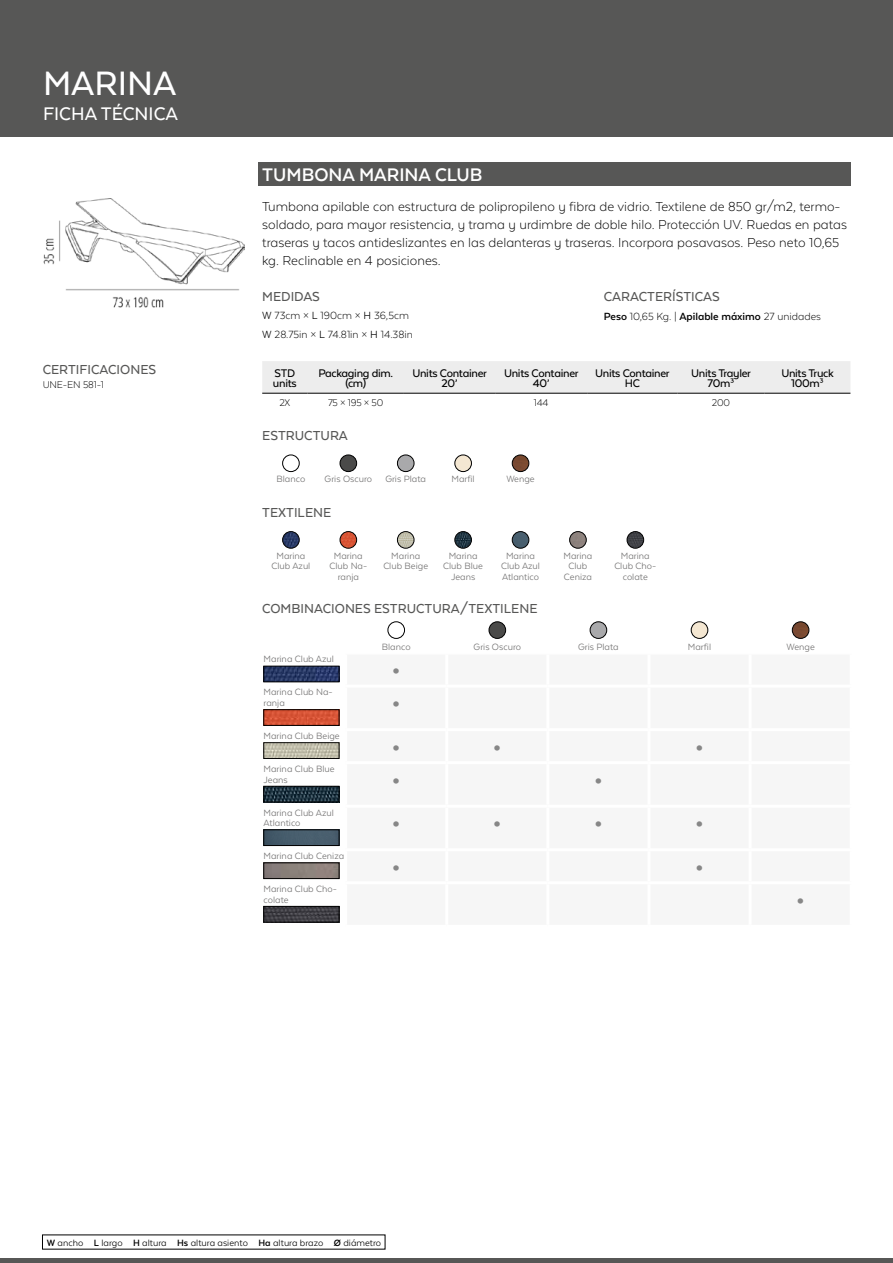
<style>
.page{position:relative;width:893px;height:1263px;background:#fff}
.page>*{position:absolute;margin:0;border:0;box-sizing:border-box;transform-origin:0 0}
.t1{font:500 39px "Texta Alt";color:#fff}
.t2{font:700 31.5px "Texta Alt";color:#878787}
.t3{font:700 21px "Texta Alt";color:#fff}
.t4{font:500 21px "Texta Alt";color:#fff}
.t5{font:300 15px/18px "Texta Alt";color:#000}
.t6{font:500 15px "Texta Alt";color:#575756}
.t7{font:500 12.75px/10.5px "Texta Alt";letter-spacing:-.025em;color:#000;text-align:center}
.t8{font:300 12px/18.6px "Texta Alt";color:#000}
.t9{font:300 11.25px "Texta Alt";letter-spacing:-.02em;color:#000}
.t10{font:10.5px/10.5px "Texta Alt";color:#706f6f;text-align:center}
.t11{font:10.5px "Texta Alt";color:#000}
.s1{font-weight:400}
.s2{font-weight:700}
</style>
<div class="page">
<hr style="left:0;top:1259px;width:893px;height:4px;background:#575756">
<div style="left:0;top:0;width:893px;height:137px;background:#575756"></div>
<div style="left:258px;top:163px;width:592px;height:23px;background:#575756"></div>
<div style="left:262px;top:361px;width:588px;height:32px;background:#ededed"></div>
<hr style="left:262px;top:393px;width:46px;height:1px;background:#000">
<hr style="left:308px;top:393px;width:96px;height:1px;background:#000">
<hr style="left:404px;top:393px;width:91px;height:1px;background:#000">
<hr style="left:495px;top:393px;width:92px;height:1px;background:#000">
<hr style="left:587px;top:393px;width:90px;height:1px;background:#000">
<hr style="left:677px;top:393px;width:88px;height:1px;background:#000">
<hr style="left:765px;top:393px;width:85px;height:1px;background:#000">
<img style="left:283px;top:455px;width:16px;height:17px;border-radius:8px">
<div style="left:282px;top:455px;width:17px;height:17px;border:1px solid #000;border-radius:50%"></div>
<img style="left:340px;top:455px;width:17px;height:17px;border-radius:8px">
<div style="left:340px;top:455px;width:17px;height:17px;border:1px solid #000;border-radius:50%"></div>
<img style="left:397px;top:455px;width:17px;height:17px;border-radius:8px">
<div style="left:397px;top:455px;width:17px;height:17px;border:1px solid #000;border-radius:50%"></div>
<img style="left:455px;top:455px;width:16px;height:17px;border-radius:8px">
<div style="left:455px;top:455px;width:17px;height:17px;border:1px solid #000;border-radius:50%"></div>
<img style="left:512px;top:455px;width:17px;height:17px;border-radius:8px">
<div style="left:512px;top:455px;width:17px;height:17px;border:1px solid #000;border-radius:50%"></div>
<img style="left:283px;top:532px;width:16px;height:16px;border-radius:8px">
<div style="left:282px;top:531px;width:17px;height:17px;border:1px solid #000;border-radius:50%"></div>
<img style="left:340px;top:532px;width:17px;height:16px;border-radius:8px">
<div style="left:340px;top:531px;width:17px;height:17px;border:1px solid #000;border-radius:50%"></div>
<img style="left:397px;top:532px;width:17px;height:16px;border-radius:8px">
<div style="left:397px;top:531px;width:17px;height:17px;border:1px solid #000;border-radius:50%"></div>
<img style="left:455px;top:532px;width:16px;height:16px;border-radius:8px">
<div style="left:455px;top:531px;width:17px;height:17px;border:1px solid #000;border-radius:50%"></div>
<img style="left:512px;top:532px;width:17px;height:16px;border-radius:8px">
<div style="left:512px;top:531px;width:17px;height:17px;border:1px solid #000;border-radius:50%"></div>
<img style="left:570px;top:532px;width:16px;height:16px;border-radius:8px">
<div style="left:569px;top:531px;width:17px;height:17px;border:1px solid #000;border-radius:50%"></div>
<img style="left:627px;top:532px;width:17px;height:16px;border-radius:8px">
<div style="left:627px;top:531px;width:17px;height:17px;border:1px solid #000;border-radius:50%"></div>
<img style="left:388px;top:622px;width:17px;height:16px;border-radius:8px">
<div style="left:388px;top:622px;width:17px;height:16px;border:1px solid #000;border-radius:50%"></div>
<img style="left:489px;top:622px;width:17px;height:16px;border-radius:8px">
<div style="left:489px;top:622px;width:17px;height:16px;border:1px solid #000;border-radius:50%"></div>
<img style="left:590px;top:622px;width:17px;height:16px;border-radius:8px">
<div style="left:590px;top:622px;width:17px;height:16px;border:1px solid #000;border-radius:50%"></div>
<img style="left:691px;top:622px;width:17px;height:16px;border-radius:8px">
<div style="left:691px;top:622px;width:17px;height:16px;border:1px solid #000;border-radius:50%"></div>
<img style="left:792px;top:622px;width:17px;height:16px;border-radius:8px">
<div style="left:792px;top:622px;width:17px;height:16px;border:1px solid #000;border-radius:50%"></div>
<img style="left:266px;top:668px;width:71px;height:12px">
<div style="left:264px;top:666px;width:75px;height:16px;border:1px solid #000"></div>
<img style="left:266px;top:711px;width:71px;height:12px">
<div style="left:264px;top:709px;width:75px;height:16px;border:1px solid #000"></div>
<img style="left:266px;top:745px;width:71px;height:11px">
<img style="left:266px;top:788px;width:71px;height:12px">
<div style="left:264px;top:786px;width:75px;height:16px;border:1px solid #000"></div>
<img style="left:266px;top:832px;width:71px;height:12px">
<div style="left:264px;top:830px;width:75px;height:16px;border:1px solid #000"></div>
<div style="left:264px;top:863px;width:75px;height:16px;border:1px solid #000"></div>
<img style="left:266px;top:908px;width:71px;height:12px">
<div style="left:264px;top:906px;width:75px;height:16px;border:1px solid #000"></div>
<img style="left:43px;top:199px;width:201px;height:109px">
<h1 class="t1" style="left:43px;top:63px;width:135px">MARINA</h1>
<h3 class="t4" style="left:43px;top:103px;width:136px">FICHA TÉCNICA</h3>
<h3 class="t6" style="left:43px;top:362px;width:115px">CERTIFICACIONES</h3>
<p class="t9" style="left:43px;top:379px;width:63px">UNE-EN 581-1</p>
<h3 class="t3" style="left:262px;top:163px;width:222px">TUMBONA MARINA CLUB</h3>
<p class="t5" style="left:262px;top:198px;width:586px">Tumbona apilable con estructura de polipropileno y fibra de vidrio. Textilene de 850 gr/m2, termo&shy;soldado, para mayor resistencia, y trama y urdimbre de doble hilo. Protección UV. Ruedas en patas traseras y tacos antideslizantes en las delanteras y traseras. Incorpora posavasos. Peso neto 10,65 kg. Reclinable en 4 posiciones.</p>
<h3 class="t6" style="left:262px;top:289px;width:59px">MEDIDAS</h3>
<p class="t8" style="left:262px;top:306px;width:152px"><span class="s1">W</span> 73cm × <span class="s1">L</span> 190cm × <span class="s1">H</span> 36,5cm<br><span class="s1">W</span> 28.75in × <span class="s1">L</span> 74.81in × <span class="s1">H</span> 14.38in</p>
<h3 class="t6" style="left:604px;top:289px;width:117px">CARACTERÍSTICAS</h3>
<p class="t8" style="left:604px;top:307px;width:219px"><span class="s2">Peso</span> 10,65 Kg. | <span class="s2">Apilable máximo</span> 27 unidades</p>
<p class="t7" style="left:273px;top:367px;width:25px;text-align:left">STD units</p>
<p class="t7" style="left:318px;top:367px;width:76px">Packaging dim. (cm)</p>
<p class="t7" style="left:412px;top:367px;width:76px">Units Container<br>20’</p>
<p class="t7" style="left:504px;top:367px;width:76px">Units Container<br>40’</p>
<p class="t7" style="left:595px;top:367px;width:76px">Units Container<br>HC</p>
<p class="t7" style="left:691px;top:367px;width:61px">Units Trayler<br>70m³</p>
<p class="t7" style="left:781px;top:367px;width:54px">Units Truck<br>100m³</p>
<p class="t9" style="left:279px;top:397px;width:12px">2X</p>
<p class="t9" style="left:328px;top:397px;width:57px">75 × 195 × 50</p>
<p class="t9" style="left:534px;top:397px;width:16px">144</p>
<p class="t9" style="left:712px;top:397px;width:20px">200</p>
<h3 class="t6" style="left:262px;top:428px;width:87px">ESTRUCTURA</h3>
<p class="t10" style="left:277px;top:474px;width:30px">Blanco</p>
<p class="t10" style="left:325px;top:474px;width:49px">Gris Oscuro</p>
<p class="t10" style="left:385px;top:474px;width:42px">Gris Plata</p>
<p class="t10" style="left:451px;top:474px;width:25px">Marfil</p>
<p class="t10" style="left:506px;top:474px;width:30px">Wenge</p>
<h3 class="t6" style="left:262px;top:505px;width:71px">TEXTILENE</h3>
<p class="t10" style="left:271px;top:550px;width:41px">Marina<br>Club Azul</p>
<p class="t10" style="left:329px;top:550px;width:39px">Marina<br>Club Na&shy;ranja</p>
<p class="t10" style="left:383px;top:550px;width:46px">Marina<br>Club Beige</p>
<p class="t10" style="left:443px;top:550px;width:41px">Marina<br>Club Blue<br>Jeans</p>
<p class="t10" style="left:501px;top:550px;width:41px">Marina<br>Club Azul<br>Atlantico</p>
<p class="t10" style="left:563px;top:550px;width:30px">Marina<br>Club<br>Ceniza</p>
<p class="t10" style="left:614px;top:550px;width:44px">Marina<br>Club Cho&shy;colate</p>
<h3 class="t6" style="left:262px;top:601px;width:277px">COMBINACIONES ESTRUCTURA/TEXTILENE</h3>
<p class="t10" style="left:382px;top:642px;width:30px">Blanco</p>
<p class="t10" style="left:474px;top:642px;width:49px">Gris Oscuro</p>
<p class="t10" style="left:578px;top:642px;width:42px">Gris Plata</p>
<p class="t10" style="left:688px;top:642px;width:25px">Marfil</p>
<p class="t10" style="left:786px;top:642px;width:30px">Wenge</p>
<p class="t10" style="left:264px;top:654px;width:72px">Marina Club Azul</p>
<h2 class="t2" style="left:391px;top:652px;width:12px">•</h2>
<p class="t10" style="left:264px;top:687px;width:71px;text-align:left">Marina Club Na&shy;ranja</p>
<h2 class="t2" style="left:391px;top:686px;width:12px">•</h2>
<p class="t10" style="left:264px;top:730px;width:78px">Marina Club Beige</p>
<p class="t10" style="left:264px;top:763px;width:73px;text-align:left">Marina Club Blue<br>Jeans</p>
<p class="t10" style="left:264px;top:807px;width:72px;text-align:left">Marina Club Azul<br>Atlantico</p>
<p class="t10" style="left:264px;top:851px;width:82px">Marina Club Ceniza</p>
<p class="t10" style="left:264px;top:884px;width:75px;text-align:left">Marina Club Cho&shy;colate</p>
<h2 class="t2" style="left:391px;top:729px;width:12px">•</h2>
<h2 class="t2" style="left:492px;top:729px;width:12px">•</h2>
<h2 class="t2" style="left:694px;top:729px;width:12px">•</h2>
<h2 class="t2" style="left:391px;top:762px;width:12px">•</h2>
<h2 class="t2" style="left:593px;top:762px;width:12px">•</h2>
<h2 class="t2" style="left:391px;top:806px;width:12px">•</h2>
<h2 class="t2" style="left:492px;top:806px;width:12px">•</h2>
<h2 class="t2" style="left:593px;top:806px;width:12px">•</h2>
<h2 class="t2" style="left:694px;top:806px;width:12px">•</h2>
<h2 class="t2" style="left:391px;top:849px;width:12px">•</h2>
<h2 class="t2" style="left:694px;top:849px;width:12px">•</h2>
<h2 class="t2" style="left:796px;top:882px;width:12px">•</h2>
<p class="t11" style="left:47px;top:1237px;width:336px"><span class="s2">W</span> ancho <span class="s2">L</span> largo <span class="s2">H</span> altura <span class="s2">Hs</span> altura asiento <span class="s2">Ha</span> altura brazo <span class="s2">Ø</span> diámetro</p>
</div>
